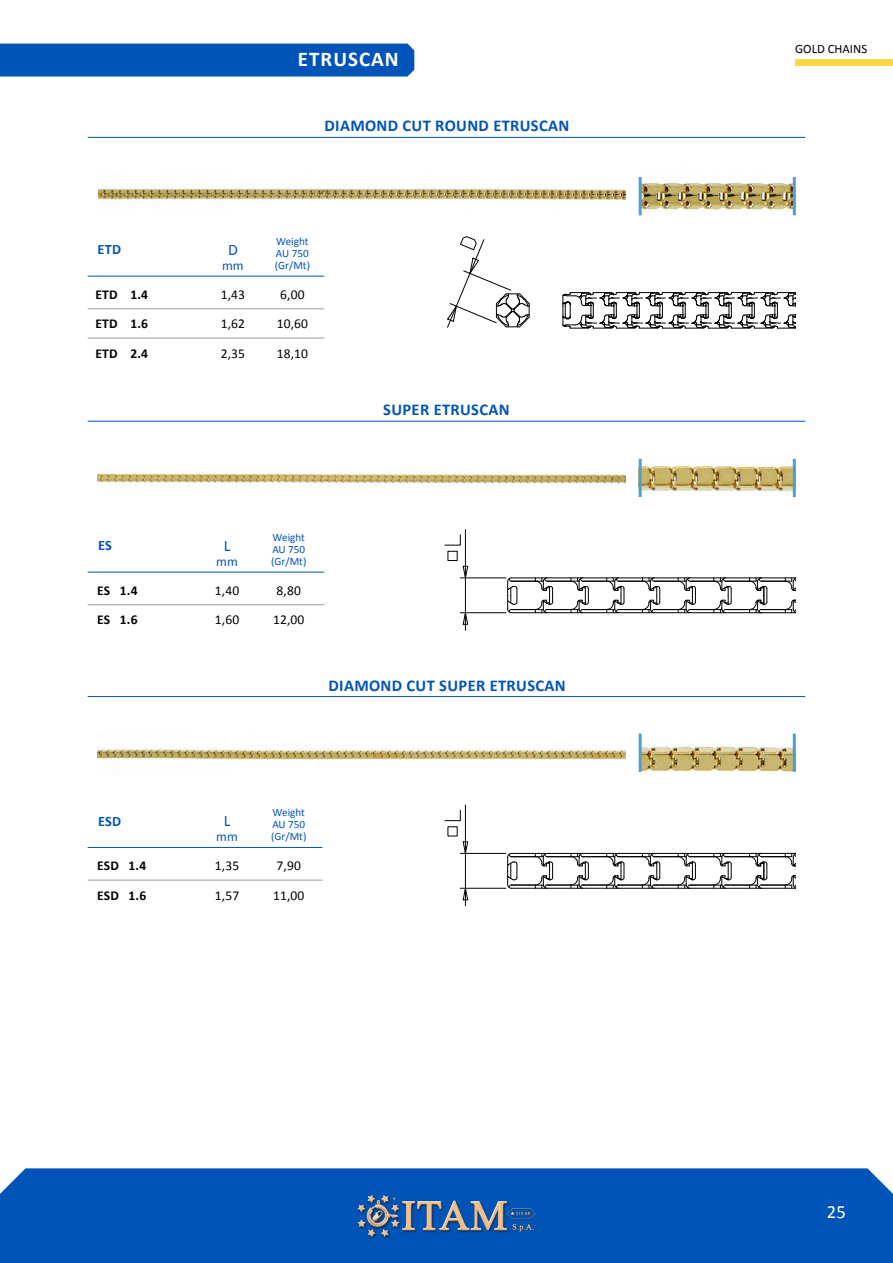
<style>
.page{position:relative;width:893px;height:1263px;background:#fff}
.page>*{position:absolute;margin:0;border:0;box-sizing:border-box;transform-origin:0 0}
.t1{font:700 21px "Calibri";letter-spacing:.05em;color:#fff}
.t2{font:18.75px "Calibri";color:#fff}
.t3{font:700 16.5px "Calibri";letter-spacing:.02em;color:#0054b7}
.t4{font:15.9px "Calibri";color:#0054b7}
.t5{font:700 14.4px "Calibri";letter-spacing:.01em;color:#0054b7}
.t6{font:13.5px "Calibri";letter-spacing:.01em;color:#000}
.t7{font:700 13.5px "Calibri";letter-spacing:.01em;color:#000}
.t8{font:13.5px "Calibri";color:#0054b7}
.t9{font:12.75px "Calibri";color:#000}
.t10{font:11.1px "Calibri";color:#0054b7}
</style>
<div class="page">
<div style="left:0;top:1168px;width:893px;height:95px;background:#0054b7"></div>
<img style="left:352px;top:1190px;width:189px;height:51px">
<div style="left:0;top:44px;width:414px;height:33px;background:#0054b7"></div>
<svg style="left:824px;top:1224px;width:25px;height:1px"></svg>
<div style="left:795px;top:60px;width:98px;height:6px;background:#ffd746"></div>
<img style="left:642px;top:733px;width:153px;height:41px">
<img style="left:639px;top:458px;width:157px;height:39px">
<hr style="left:88px;top:604px;width:236px;height:1px;background:#9c9c9c">
<hr style="left:88px;top:572px;width:236px;height:1px;background:#0054b7">
<hr style="left:88px;top:880px;width:234px;height:1px;background:#9c9c9c">
<hr style="left:88px;top:847px;width:234px;height:1px;background:#0054b7">
<hr style="left:88px;top:421px;width:717px;height:1px;background:#0054b7">
<hr style="left:88px;top:696px;width:717px;height:1px;background:#0054b7">
<hr style="left:88px;top:308px;width:236px;height:1px;background:#9c9c9c">
<hr style="left:88px;top:338px;width:236px;height:1px;background:#9c9c9c">
<hr style="left:88px;top:276px;width:236px;height:1px;background:#0054b7">
<hr style="left:88px;top:137px;width:717px;height:1px;background:#0054b7">
<img style="left:98px;top:185px;width:528px;height:19px">
<img style="left:640px;top:177px;width:154px;height:41px">
<hr style="left:639px;top:177px;width:3px;height:38px;background:#4e9fd6">
<hr style="left:793px;top:177px;width:3px;height:38px;background:#4e9fd6">
<hr style="left:639px;top:459px;width:3px;height:38px;background:#4e9fd6">
<hr style="left:793px;top:459px;width:3px;height:38px;background:#4e9fd6">
<hr style="left:639px;top:733px;width:3px;height:39px;background:#4e9fd6">
<hr style="left:793px;top:733px;width:3px;height:39px;background:#4e9fd6">
<img style="left:98px;top:469px;width:528px;height:18px">
<img style="left:98px;top:748px;width:528px;height:12px">
<svg style="left:507px;top:853px;width:289px;height:36px"></svg>
<svg style="left:444px;top:810px;width:17px;height:11px"></svg>
<svg style="left:463px;top:841px;width:5px;height:15px"></svg>
<svg style="left:463px;top:886px;width:5px;height:20px"></svg>
<hr style="left:465px;top:853px;width:1px;height:35px;background:#020203">
<hr style="left:465px;top:805px;width:1px;height:48px;background:#020203">
<hr style="left:460px;top:888px;width:46px;height:1px;background:#020203">
<hr style="left:460px;top:853px;width:46px;height:1px;background:#020203">
<svg style="left:507px;top:577px;width:289px;height:36px"></svg>
<div style="left:448px;top:551px;width:9px;height:10px;border:1px solid #020203"></div>
<svg style="left:444px;top:534px;width:17px;height:12px"></svg>
<svg style="left:463px;top:566px;width:5px;height:14px"></svg>
<svg style="left:463px;top:610px;width:5px;height:20px"></svg>
<hr style="left:465px;top:578px;width:1px;height:35px;background:#020203">
<hr style="left:465px;top:530px;width:1px;height:48px;background:#020203">
<hr style="left:460px;top:612px;width:46px;height:1px;background:#020203">
<hr style="left:460px;top:578px;width:46px;height:1px;background:#020203">
<svg style="left:562px;top:292px;width:234px;height:37px"></svg>
<svg style="left:447px;top:236px;width:83px;height:92px"></svg>
<p class="t1" style="left:298px;top:46px;width:102px">ETRUSCAN</p>
<p class="t3" style="left:325px;top:115px;width:246px">DIAMOND CUT ROUND ETRUSCAN</p>
<p class="t5" style="left:98px;top:240px;width:25px">ETD</p>
<p class="t4" style="left:228px;top:240px;width:11px">D</p>
<p class="t8" style="left:222px;top:257px;width:23px">mm</p>
<p class="t7" style="left:96px;top:286px;width:54px">ETD 1.4</p>
<p class="t7" style="left:96px;top:315px;width:54px">ETD 1.6</p>
<p class="t7" style="left:96px;top:345px;width:54px">ETD 2.4</p>
<p class="t6" style="left:221px;top:286px;width:26px">1,43</p>
<p class="t6" style="left:221px;top:315px;width:26px">1,62</p>
<p class="t6" style="left:221px;top:345px;width:26px">2,35</p>
<p class="t10" style="left:276px;top:234px;width:34px">Weight</p>
<p class="t10" style="left:276px;top:246px;width:34px">AU 750</p>
<p class="t10" style="left:275px;top:258px;width:37px">(Gr/Mt)</p>
<p class="t6" style="left:280px;top:286px;width:26px">6,00</p>
<p class="t6" style="left:277px;top:315px;width:33px">10,60</p>
<p class="t6" style="left:277px;top:345px;width:33px">18,10</p>
<p class="t3" style="left:383px;top:399px;width:128px">SUPER ETRUSCAN</p>
<p class="t5" style="left:98px;top:536px;width:15px">ES</p>
<p class="t4" style="left:224px;top:536px;width:8px">L</p>
<p class="t8" style="left:216px;top:553px;width:23px">mm</p>
<p class="t7" style="left:97px;top:582px;width:42px">ES 1.4</p>
<p class="t7" style="left:97px;top:611px;width:42px">ES 1.6</p>
<p class="t6" style="left:215px;top:582px;width:26px">1,40</p>
<p class="t6" style="left:215px;top:611px;width:26px">1,60</p>
<p class="t10" style="left:273px;top:530px;width:34px">Weight</p>
<p class="t10" style="left:272px;top:542px;width:34px">AU 750</p>
<p class="t10" style="left:271px;top:554px;width:37px">(Gr/Mt)</p>
<p class="t6" style="left:277px;top:582px;width:26px">8,80</p>
<p class="t6" style="left:273px;top:611px;width:33px">12,00</p>
<p class="t3" style="left:329px;top:675px;width:239px">DIAMOND CUT SUPER ETRUSCAN</p>
<p class="t5" style="left:98px;top:811px;width:24px">ESD</p>
<p class="t4" style="left:224px;top:811px;width:8px">L</p>
<p class="t8" style="left:216px;top:828px;width:23px">mm</p>
<p class="t7" style="left:97px;top:857px;width:50px">ESD 1.4</p>
<p class="t7" style="left:97px;top:886px;width:50px">ESD 1.6</p>
<p class="t6" style="left:215px;top:857px;width:26px">1,35</p>
<p class="t6" style="left:215px;top:887px;width:26px">1,57</p>
<p class="t10" style="left:273px;top:806px;width:34px">Weight</p>
<p class="t10" style="left:272px;top:818px;width:34px">AU 750</p>
<p class="t10" style="left:271px;top:830px;width:37px">(Gr/Mt)</p>
<p class="t6" style="left:277px;top:857px;width:26px">7,90</p>
<p class="t6" style="left:273px;top:887px;width:33px">11,00</p>
<p class="t9" style="left:795px;top:41px;width:73px">GOLD CHAINS</p>
<h2 class="t2" style="left:827px;top:1200px;width:20px">25</h2>
</div>
